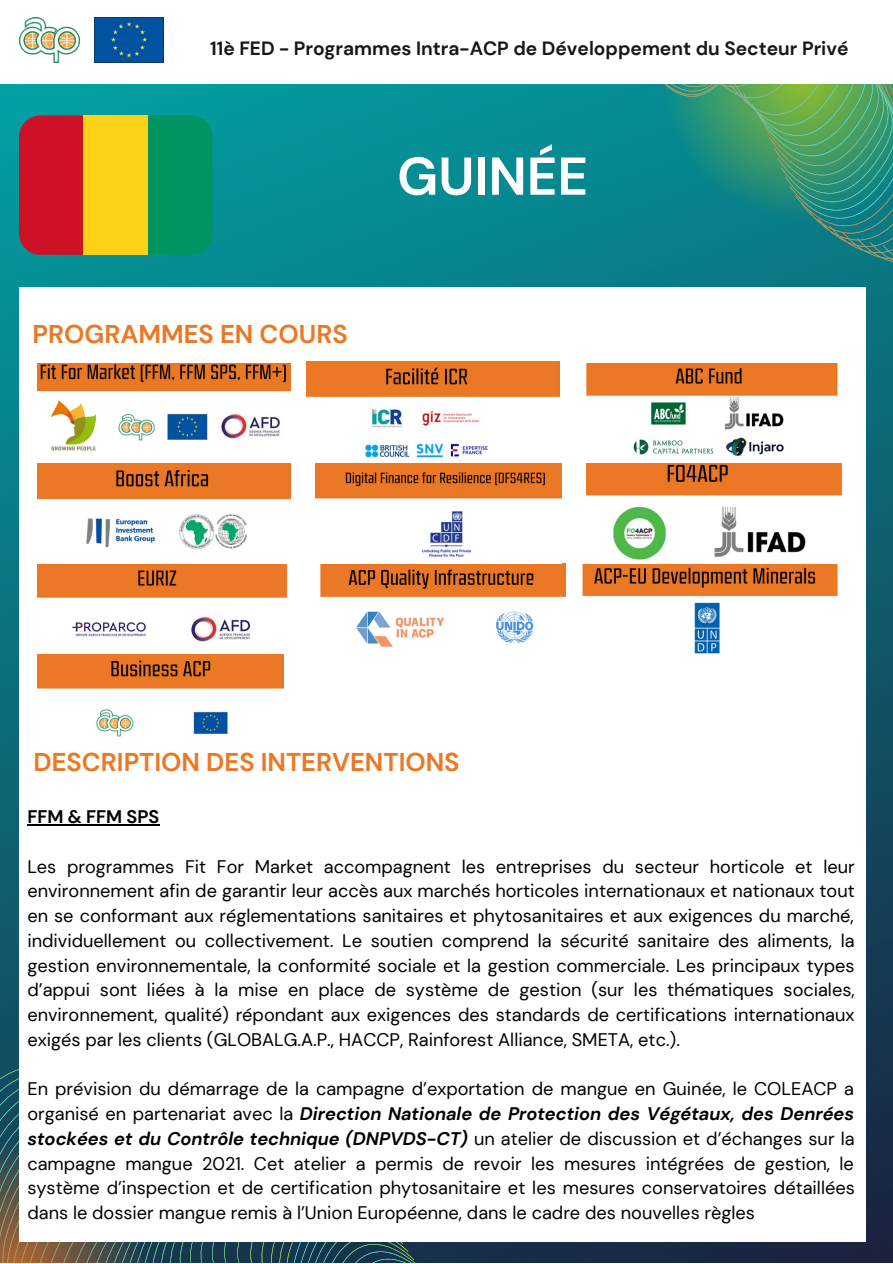
<style>
.page{position:relative;width:893px;height:1264px;background:#fff}
.page>*{position:absolute;margin:0;border:0;box-sizing:border-box;transform-origin:0 0}
.t1{font:700 53.1px "DM Sans";color:#fff}
.t2{font:700 25.65px "DM Sans";color:#eb7825}
.t3{font:700 19.2px "DM Sans";color:#17161a}
.t4{font:18.15px/24.8px "DM Sans";color:#000;text-align:justify}
.t5{font:700 18.15px "DM Sans";color:#000}
.s1{font-weight:700;font-style:italic}
</style>
<div class="page">
<img style="left:0;top:84px;width:892px;height:1178px">
<div style="left:586px;top:186px;width:164px;height:101px;background:#088089"></div>
<svg style="left:582px;top:84px;width:121px;height:102px;background:#0b8a8e"></svg>
<svg style="left:703px;top:84px;width:47px;height:160px;background:#248e7a"></svg>
<svg style="left:750px;top:84px;width:142px;height:285px;background:#308f74"></svg>
<div style="left:419px;top:1241px;width:175px;height:21px;background:#182e48"></div>
<svg style="left:208px;top:1241px;width:211px;height:21px;background:#2b4d5b"></svg>
<svg style="left:0;top:1050px;width:208px;height:212px;background:#4d5b56"></svg>
<img style="left:95px;top:17px;width:68px;height:45px">
<img style="left:19px;top:17px;width:61px;height:45px">
<div style="left:19px;top:287px;width:846px;height:954px;background:#fff"></div>
<img style="left:306px;top:361px;width:253px;height:97px">
<img style="left:586px;top:464px;width:257px;height:95px">
<img style="left:37px;top:363px;width:253px;height:187px">
<img style="left:586px;top:363px;width:251px;height:94px">
<img style="left:37px;top:654px;width:247px;height:83px">
<img style="left:320px;top:563px;width:245px;height:84px">
<img style="left:315px;top:463px;width:246px;height:94px">
<div style="left:19px;top:115px;width:64px;height:140px;background:#ce1126"></div>
<div style="left:83px;top:115px;width:65px;height:140px;background:#fcd116"></div>
<div style="left:148px;top:115px;width:64px;height:140px;background:#009460"></div>
<hr style="left:27px;top:824px;width:132px;height:1px;background:#000">
<img style="left:582px;top:565px;width:256px;height:89px">
<img style="left:37px;top:565px;width:250px;height:77px">
<p class="t3" style="left:210px;top:36px;width:639px">11è FED - Programmes Intra-ACP de Développement du Secteur Privé</p>
<p class="t2" style="left:33px;top:317px;width:316px">PROGRAMMES EN COURS</p>
<p class="t1" style="left:397px;top:142px;width:192px">GUINÉE</p>
<p class="t2" style="left:33px;top:746px;width:427px">DESCRIPTION DES INTERVENTIONS</p>
<p class="t5" style="left:27px;top:805px;width:133px">FFM &amp; FFM SPS</p>
<p class="t4" style="left:27px;top:854px;width:828px">Les programmes Fit For Market accompagnent les entreprises du secteur horticole et leur environnement afin de garantir leur accès aux marchés horticoles internationaux et nationaux tout en se conformant aux réglementations sanitaires et phytosanitaires et aux exigences du marché, individuellement ou collectivement. Le soutien comprend la sécurité sanitaire des aliments, la gestion environnementale, la conformité sociale et la gestion commerciale. Les principaux types d’appui sont liées à la mise en place de système de gestion (sur les thématiques sociales, environnement, qualité) répondant aux exigences des standards de certifications internationaux exigés par les clients (GLOBALG.A.P., HACCP, Rainforest Alliance, SMETA, etc.).</p>
<p class="t4" style="left:27px;top:1076px;width:828px">En prévision du démarrage de la campagne d’exportation de mangue en Guinée, le COLEACP a organisé en partenariat avec la <span class="s1">Direction Nationale de Protection des Végétaux, des Denrées stockées et du Contrôle technique (DNPVDS-CT)</span> un atelier de discussion et d’échanges sur la campagne mangue 2021. Cet atelier a permis de revoir les mesures intégrées de gestion, le système d’inspection et de certification phytosanitaire et les mesures conservatoires détaillées dans le dossier mangue remis à l’Union Européenne, dans le cadre des nouvelles règles</p>
</div>
